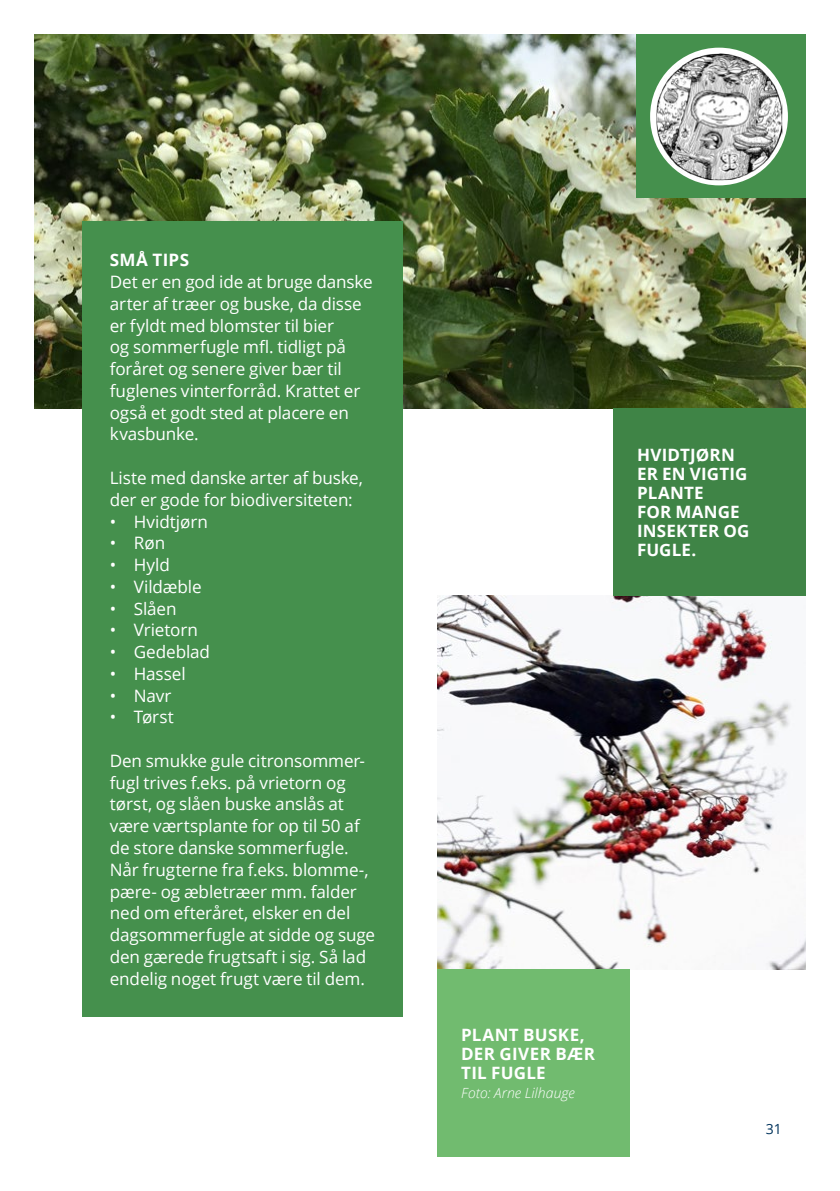
<style>
.page{position:relative;width:840px;height:1191px;background:#fff}
.page>*{position:absolute;margin:0;border:0;box-sizing:border-box;transform-origin:0 0}
.t1{font:17px/21.8px "Open Sans";letter-spacing:-.005em;color:#fff}
.t2{font:700 17px/19px "Open Sans";letter-spacing:.015em;color:#fff}
.t3{font:italic 300 14px "Open Sans";letter-spacing:.005em;color:#fff}
.t4{font:14px "Open Sans";color:#00335c}
</style>
<div class="page">
<img style="left:34px;top:34px;width:771px;height:374px">
<img style="left:437px;top:595px;width:368px;height:374px">
<div style="left:82px;top:221px;width:321px;height:795px;background:#45904d"></div>
<div style="left:612px;top:408px;width:193px;height:187px;background:#3f8446"></div>
<div style="left:437px;top:969px;width:192px;height:188px;background:#71bb6f"></div>
<div style="left:635px;top:34px;width:170px;height:164px;background:#45904d"></div>
<svg style="left:649px;top:48px;width:138px;height:137px"></svg>
<img style="left:656px;top:53px;width:125px;height:127px">
<p class="t2" style="left:110px;top:250px;width:81px">SMÅ TIPS</p>
<p class="t1" style="left:110px;top:270px;width:264px">Det er en god ide at bruge danske arter af træer og buske, da disse er fyldt med blomster til bier<br>og sommerfugle mfl. tidligt på foråret og senere giver bær til fuglenes vinterforråd. Krattet er også et godt sted at placere en kvasbunke.</p>
<p class="t1" style="left:110px;top:466px;width:254px">Liste med danske arter af buske, der er gode for biodiversiteten:</p>
<p class="t1" style="left:110px;top:510px;width:100px">• Hvidtjørn</p>
<p class="t1" style="left:110px;top:532px;width:57px">• Røn</p>
<p class="t1" style="left:110px;top:553px;width:62px">• Hyld</p>
<p class="t1" style="left:110px;top:575px;width:93px">• Vildæble</p>
<p class="t1" style="left:110px;top:597px;width:68px">• Slåen</p>
<p class="t1" style="left:110px;top:619px;width:90px">• Vrietorn</p>
<p class="t1" style="left:110px;top:640px;width:102px">• Gedeblad</p>
<p class="t1" style="left:110px;top:662px;width:77px">• Hassel</p>
<p class="t1" style="left:110px;top:684px;width:63px">• Navr</p>
<p class="t1" style="left:110px;top:706px;width:66px">• Tørst</p>
<p class="t1" style="left:110px;top:749px;width:267px">Den smukke gule citronsommer&shy;fugl trives f.eks. på vrietorn og tørst, og slåen buske anslås at være værtsplante for op til 50 af de store danske sommerfugle.<br>Når frugterne fra f.eks. blomme-, pære- og æbletræer mm. falder ned om efteråret, elsker en del dagsommerfugle at sidde og suge den gærede frugtsaft i sig. Så lad endelig noget frugt være til dem.</p>
<p class="t2" style="left:636px;top:445px;width:114px">HVIDTJØRN<br>ER EN VIGTIG<br>PLANTE<br>FOR MANGE<br>INSEKTER OG<br>FUGLE.</p>
<p class="t2" style="left:461px;top:1025px;width:135px">PLANT BUSKE,<br>DER GIVER BÆR<br>TIL FUGLE</p>
<p class="t3" style="left:461px;top:1083px;width:115px">Foto: Arne Lilhauge</p>
<p class="t4" style="left:765px;top:1118px;width:18px">31</p>
</div>
